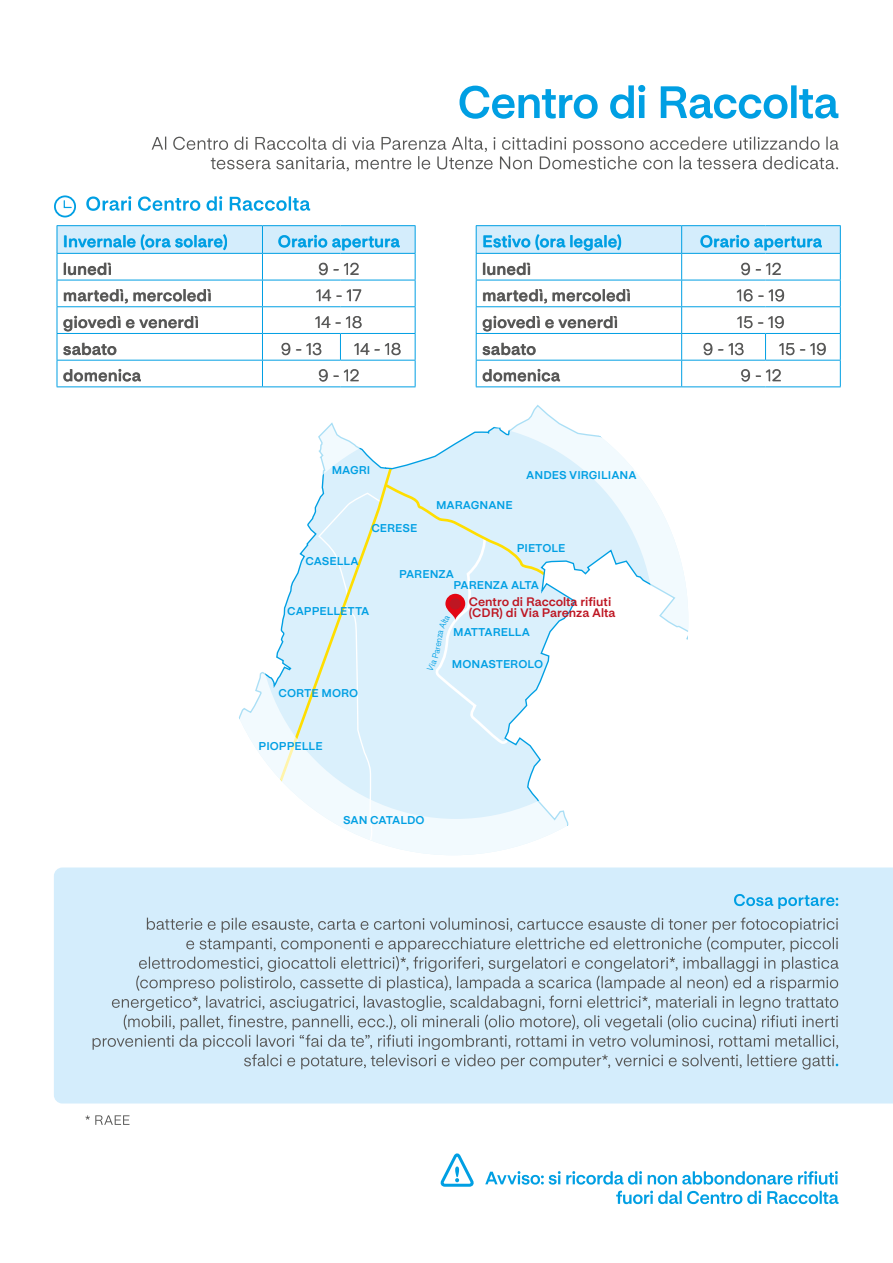
<style>
.page{position:relative;width:893px;height:1263px;background:#fff}
.page>*{position:absolute;margin:0;border:0;box-sizing:border-box;transform-origin:0 0}
.t1{font:700 16.5px "Life Sans";letter-spacing:.005em;color:#575756}
.t2{font:700 16.5px "Life Sans";letter-spacing:.005em;color:#009fe3}
.t3{font:16.5px "Life Sans";letter-spacing:.005em;color:#575756}
.t4{font:700 12.3px/11.6px "Life Sans";color:#be1622}
.t5{font:700 11.25px "Life Sans";color:#009fe3}
</style>
<div class="page">
<svg style="left:218px;top:386px;width:470px;height:449px"></svg>
<svg style="left:459px;top:85px;width:379px;height:34px"></svg>
<svg style="left:152px;top:137px;width:687px;height:34px"></svg>
<svg style="left:86px;top:196px;width:224px;height:15px"></svg>
<svg style="left:616px;top:1190px;width:222px;height:14px"></svg>
<svg style="left:485px;top:1171px;width:353px;height:13px"></svg>
<div style="left:54px;top:195px;width:22px;height:22px;border:2px solid #009fe3;border-radius:50%"></div>
<svg style="left:63px;top:199px;width:9px;height:10px"></svg>
<div style="left:54px;top:867px;width:839px;height:236px;background:#d4edfc"></div>
<svg style="left:93px;top:917px;width:746px;height:152px;background:#c2d8e5"></svg>
<svg style="left:734px;top:894px;width:104px;height:15px;background:#96d6f4"></svg>
<svg style="left:85px;top:1115px;width:44px;height:10px"></svg>
<svg style="left:440px;top:1153px;width:34px;height:34px"></svg>
<hr style="left:57px;top:225px;width:205px;height:1px;background:#009fe3">
<hr style="left:262px;top:225px;width:78px;height:1px;background:#009fe3">
<hr style="left:340px;top:225px;width:75px;height:1px;background:#009fe3">
<hr style="left:57px;top:386px;width:205px;height:1px;background:#009fe3">
<hr style="left:262px;top:386px;width:78px;height:1px;background:#009fe3">
<hr style="left:340px;top:386px;width:75px;height:1px;background:#009fe3">
<svg style="left:57px;top:226px;width:359px;height:160px"></svg>
<hr style="left:476px;top:225px;width:206px;height:1px;background:#009fe3">
<hr style="left:682px;top:225px;width:83px;height:1px;background:#009fe3">
<hr style="left:765px;top:225px;width:76px;height:1px;background:#009fe3">
<hr style="left:476px;top:386px;width:206px;height:1px;background:#009fe3">
<hr style="left:682px;top:386px;width:83px;height:1px;background:#009fe3">
<hr style="left:765px;top:386px;width:76px;height:1px;background:#009fe3">
<svg style="left:476px;top:226px;width:365px;height:160px"></svg>
<svg style="left:318px;top:482px;width:230px;height:373px"></svg>
<h1 class="t2" style="left:63px;top:232px;width:166px">Invernale (ora solare)</h1>
<h1 class="t2" style="left:278px;top:232px;width:124px">Orario apertura</h1>
<h1 class="t1" style="left:63px;top:259px;width:51px">lunedì</h1>
<h1 class="t3" style="left:318px;top:259px;width:43px">9 - 12</h1>
<h1 class="t1" style="left:63px;top:286px;width:150px">martedì, mercoledì</h1>
<h1 class="t3" style="left:316px;top:286px;width:47px">14 - 17</h1>
<h1 class="t1" style="left:63px;top:313px;width:138px">giovedì e venerdì</h1>
<h1 class="t3" style="left:315px;top:313px;width:49px">14 - 18</h1>
<h1 class="t1" style="left:63px;top:339px;width:56px">sabato</h1>
<h1 class="t3" style="left:281px;top:339px;width:43px">9 - 13</h1>
<h1 class="t3" style="left:354px;top:339px;width:49px">14 - 18</h1>
<h1 class="t1" style="left:63px;top:366px;width:80px">domenica</h1>
<h1 class="t3" style="left:318px;top:366px;width:43px">9 - 12</h1>
<h1 class="t2" style="left:482px;top:232px;width:141px">Estivo (ora legale)</h1>
<h1 class="t2" style="left:700px;top:232px;width:124px">Orario apertura</h1>
<h1 class="t1" style="left:482px;top:259px;width:51px">lunedì</h1>
<h1 class="t3" style="left:740px;top:259px;width:43px">9 - 12</h1>
<h1 class="t1" style="left:482px;top:286px;width:150px">martedì, mercoledì</h1>
<h1 class="t3" style="left:737px;top:286px;width:50px">16 - 19</h1>
<h1 class="t1" style="left:482px;top:313px;width:138px">giovedì e venerdì</h1>
<h1 class="t3" style="left:737px;top:313px;width:49px">15 - 19</h1>
<h1 class="t1" style="left:482px;top:339px;width:56px">sabato</h1>
<h1 class="t3" style="left:703px;top:339px;width:43px">9 - 13</h1>
<h1 class="t3" style="left:779px;top:339px;width:49px">15 - 19</h1>
<h1 class="t1" style="left:482px;top:366px;width:80px">domenica</h1>
<h1 class="t3" style="left:740px;top:366px;width:43px">9 - 12</h1>
<p class="t5" style="left:332px;top:464px;width:40px">MAGRI</p>
<p class="t5" style="left:305px;top:555px;width:55px">CASELLA</p>
<p class="t5" style="left:371px;top:522px;width:47px">CERESE</p>
<p class="t5" style="left:436px;top:499px;width:78px">MARAGNANE</p>
<p class="t5" style="left:526px;top:468px;width:112px">ANDES VIRGILIANA</p>
<p class="t5" style="left:517px;top:542px;width:50px">PIETOLE</p>
<p class="t5" style="left:287px;top:605px;width:84px">CAPPELLETTA</p>
<p class="t5" style="left:279px;top:687px;width:81px">CORTE MORO</p>
<p class="t5" style="left:259px;top:739px;width:66px">PIOPPELLE</p>
<p class="t5" style="left:399px;top:568px;width:56px">PARENZA</p>
<p class="t5" style="left:453px;top:579px;width:87px">PARENZA ALTA</p>
<p class="t5" style="left:453px;top:626px;width:79px">MATTARELLA</p>
<p class="t4" style="left:469px;top:596px;width:148px">Centro di Raccolta rifiuti (CDR) di Via Parenza Alta</p>
<p class="t5" style="left:452px;top:658px;width:93px">MONASTEROLO</p>
<p class="t5" style="left:343px;top:814px;width:83px">SAN CATALDO</p>
</div>
